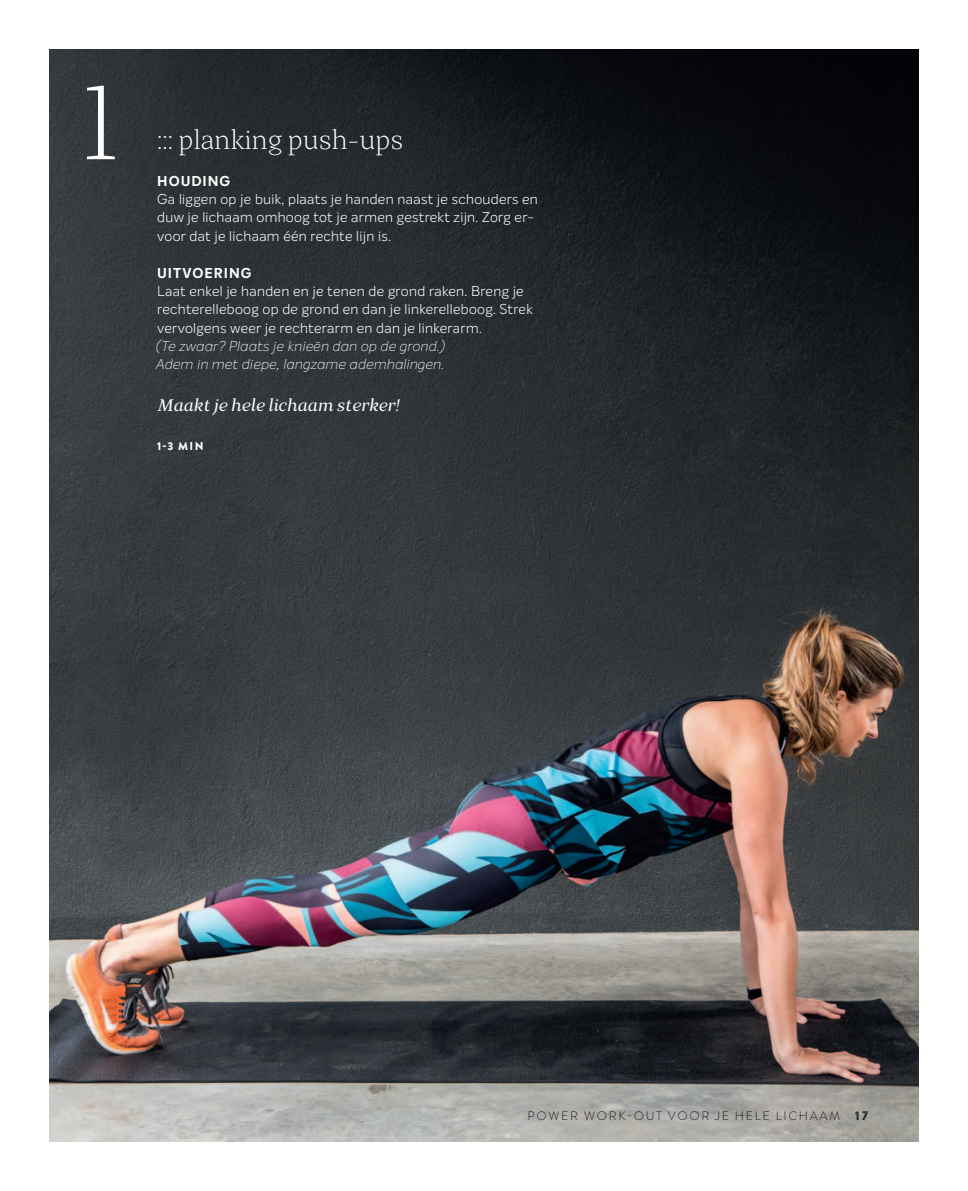
<style>
.page{position:relative;width:968px;height:1191px;background:#fff}
.page>*{position:absolute;margin:0;border:0;box-sizing:border-box;transform-origin:0 0}
.t1{font:300 105px "TT Bells";color:#fff}
.t2{font:300 26.25px "TT Bells";letter-spacing:.005em;color:#fff}
.t3{font:italic 16.62px "TT Bells";letter-spacing:.005em;color:#fff}
.t4{font:300 14px/18.4px "Intelo Alt";letter-spacing:.025em;color:#fff}
.t5{font:italic 100 14px/18.4px "Intelo Alt";letter-spacing:.025em;color:#fff}
.t6{font:700 14px "Intelo Alt";letter-spacing:.075em;color:#fff}
.t7{font:300 12.25px "Brandon Grotesque";letter-spacing:.14em;color:#231f20}
.t8{font:900 11.38px "Brandon Grotesque";color:#fff}
.s1{font-family:"Brandon Printed Two";font-weight:400}
</style>
<div class="page">
<img style="left:50px;top:50px;width:868px;height:1091px">
<h1 class="t1" style="left:80px;top:79px;width:42px">1</h1>
<h2 class="t2" style="left:157px;top:129px;width:247px">::: planking push-ups</h2>
<p class="t6" style="left:157px;top:176px;width:75px">HOUDING</p>
<p class="t4" style="left:157px;top:191px;width:382px">Ga liggen op je buik, plaats je handen naast je schouders en duw je lichaam omhoog tot je armen gestrekt zijn. Zorg er&shy;voor dat je lichaam één rechte lijn is.</p>
<p class="t6" style="left:157px;top:267px;width:96px">UITVOERING</p>
<p class="t4" style="left:157px;top:283px;width:377px">Laat enkel je handen en je tenen de grond raken. Breng je rechterelleboog op de grond en dan je linkerelleboog. Strek vervolgens weer je rechterarm en dan je linkerarm.</p>
<p class="t5" style="left:157px;top:338px;width:290px">(Te zwaar? Plaats je knieën dan op de grond.)<br>Adem in met diepe, langzame ademhalingen.</p>
<p class="t3" style="left:157px;top:398px;width:243px">Maakt je hele lichaam sterker!</p>
<p class="t8" style="left:157px;top:439px;width:48px">1-3 MIN</p>
<p class="t7" style="left:527px;top:1108px;width:342px">POWER WORK-OUT VOOR JE HELE LICHAAM <span class="s1">17</span></p>
</div>
